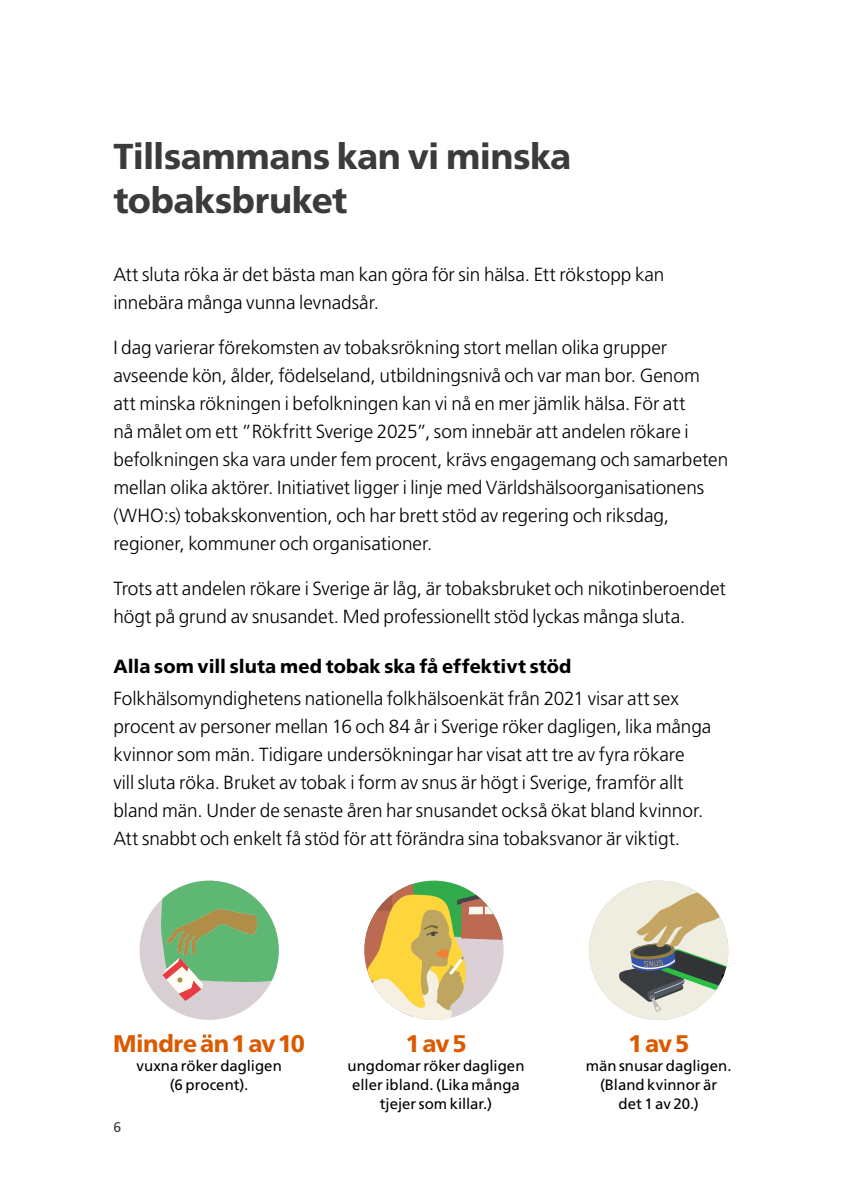
<style>
.page{position:relative;width:842px;height:1191px;background:#fff}
.page>*{position:absolute;margin:0;border:0;box-sizing:border-box;transform-origin:0 0}
.t1{font:800 36px/44px "Frutiger SLLOTF";letter-spacing:-.015em;color:#3b3c39}
.bild{font:800 24px "Frutiger SLLOTF";letter-spacing:-.025em;color:#db5a00}
.t2{font:300 19px/28px "Frutiger SLLOTF";letter-spacing:-.005em;color:#000}
.t3{font:800 19px "Frutiger SLLOTF";color:#000}
.t4{font:15px/19px "Frutiger SLLOTF";color:#000;text-align:center}
.t5{font:14px "Frutiger SLLOTF";color:#3b3c39}
</style>
<div class="page">
<div style="left:140px;top:880px;width:139px;height:140px;background:#d7cfd3;border-radius:50%"></div>
<svg style="left:140px;top:916px;width:9px;height:69px"></svg>
<svg style="left:160px;top:880px;width:119px;height:120px"></svg>
<svg style="left:364px;top:880px;width:139px;height:140px"></svg>
<svg style="left:589px;top:880px;width:140px;height:140px"></svg>
<h1 class="t1" style="left:113px;top:134px;width:460px">Tillsammans kan vi minska tobaksbruket</h1>
<p class="t2" style="left:113px;top:261px;width:553px">Att sluta röka är det bästa man kan göra för sin hälsa. Ett rökstopp kan innebära många vunna levnadsår.</p>
<p class="t2" style="left:113px;top:334px;width:616px">I dag varierar förekomsten av tobaksrökning stort mellan olika grupper avseende kön, ålder, födelseland, utbildningsnivå och var man bor. Genom<br>att minska rökningen i befolkningen kan vi nå en mer jämlik hälsa. För att<br>nå målet om ett ”Rökfritt Sverige 2025”, som innebär att andelen rökare i befolkningen ska vara under fem procent, krävs engagemang och samarbeten mellan olika aktörer. Initiativet ligger i linje med Världshälsoorganisationens (WHO:s) tobakskonvention, och har brett stöd av regering och riksdag, regioner, kommuner och organisationer.</p>
<p class="t2" style="left:113px;top:575px;width:614px">Trots att andelen rökare i Sverige är låg, är tobaksbruket och nikotinberoendet högt på grund av snusandet. Med professionellt stöd lyckas många sluta.</p>
<h2 class="t3" style="left:113px;top:655px;width:459px">Alla som vill sluta med tobak ska få effektivt stöd</h2>
<p class="t2" style="left:113px;top:685px;width:599px">Folkhälsomyndighetens nationella folkhälsoenkät från 2021 visar att sex procent av personer mellan 16 och 84 år i Sverige röker dagligen, lika många kvinnor som män. Tidigare undersökningar har visat att tre av fyra rökare<br>vill sluta röka. Bruket av tobak i form av snus är högt i Sverige, framför allt bland män. Under de senaste åren har snusandet också ökat bland kvinnor.<br>Att snabbt och enkelt få stöd för att förändra sina tobaksvanor är viktigt.</p>
<p class="bild" style="left:113px;top:1029px;width:193px">Mindre än 1 av 10</p>
<p class="t4" style="left:137px;top:1056px;width:147px">vuxna röker dagligen</p>
<p class="t4" style="left:170px;top:1075px;width:80px">(6 procent).</p>
<p class="t5" style="left:113px;top:1119px;width:9px">6</p>
<p class="bild" style="left:405px;top:1029px;width:63px">1 av 5</p>
<p class="t4" style="left:348px;top:1056px;width:178px">ungdomar röker dagligen</p>
<p class="t4" style="left:352px;top:1075px;width:169px">eller ibland. (Lika många tjejer som killar.)</p>
<p class="bild" style="left:628px;top:1029px;width:63px">1 av 5</p>
<p class="t4" style="left:586px;top:1056px;width:147px">män snusar dagligen. (Bland kvinnor är<br>det 1 av 20.)</p>
</div>
